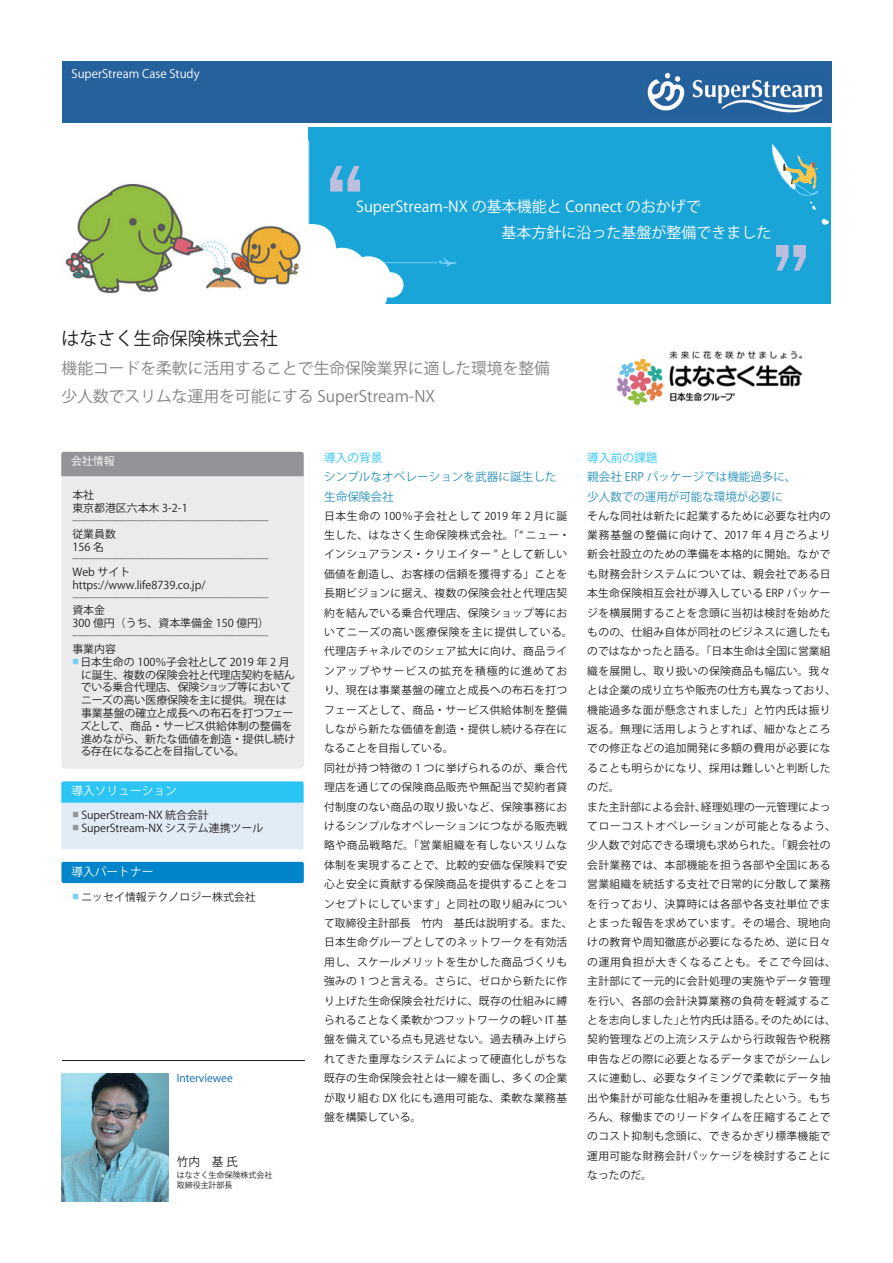
<style>
.page{position:relative;width:893px;height:1263px;background:#fff}
.page>*{position:absolute;margin:0;border:0;box-sizing:border-box;transform-origin:0 0}
.t1{font:18px "Koz Go Pro";color:#231f20}
.t2{font:15.75px/27.6px "Koz Go Pro";color:#808285}
.t3{font:15px/26.2px "Koz Go Pro";color:#fff}
.t4{font:11.7px/19.5px "Koz Go Pro";color:#2b92bd}
.t5{font:11.7px "Koz Go Pro";color:#fff}
.t6{font:11.7px "Koz Go Pro";color:#2bc4f3}
.t7{font:11.7px "Koz Go Pro";color:#231f20}
.t8{font:10.95px/12.8px "Koz Go Pro";color:#231f20}
.t9{font:10.95px "Koz Go Pro";color:#fff}
.t10{font:10.8px/19.4px "Koz Go Pro";letter-spacing:.025em;color:#231f20}
.t11{font:10.8px "Koz Go Pro";color:#231f20}
.t12{font:10.8px "Koz Go Pro";letter-spacing:.07em;color:#231f20}
.t13{font:10.8px "Koz Go Pro";letter-spacing:.05em;color:#231f20}
.t14{font:10.8px "Koz Go Pro";letter-spacing:.055em;color:#231f20}
.t15{font:10.65px "Koz Go Pro";color:#0168b5}
.t16{font:7.95px/10.6px "Koz Go Pro";color:#231f20}
.t17{font:6.6px "Koz Go Pro";color:#949498}
.t18{font:6.6px "Koz Go Pro";color:#72d1f6}
</style>
<div class="page">
<div style="left:62px;top:452px;width:242px;height:317px;background:#ebebed;border-radius:4px"></div>
<img style="left:309px;top:127px;width:522px;height:1px">
<div style="left:309px;top:128px;width:522px;height:176px;background:#1aa5d9"></div>
<div style="left:62px;top:61px;width:769px;height:62px;background:#25619d"></div>
<img style="left:647px;top:72px;width:176px;height:41px">
<svg style="left:438px;top:257px;width:18px;height:9px"></svg>
<hr style="left:338px;top:262px;width:99px;height:1px;background:#72d1f6">
<div style="left:346px;top:256px;width:45px;height:45px;background:#fff;border-radius:50%"></div>
<div style="left:378px;top:272px;width:25px;height:26px;background:#fff;border-radius:50%"></div>
<div style="left:356px;top:280px;width:31px;height:31px;background:#fff;border-radius:50%"></div>
<svg style="left:309px;top:224px;width:66px;height:80px"></svg>
<svg style="left:821px;top:219px;width:8px;height:6px"></svg>
<svg style="left:772px;top:144px;width:47px;height:66px"></svg>
<svg style="left:330px;top:166px;width:30px;height:26px"></svg>
<svg style="left:776px;top:245px;width:30px;height:26px"></svg>
<img style="left:616px;top:351px;width:187px;height:55px">
<img style="left:61px;top:1073px;width:108px;height:128px">
<hr style="left:62px;top:1060px;width:243px;height:1px;background:#231f20">
<div style="left:61px;top:800px;width:243px;height:49px;background:#e1ecf7;border-radius:2px"></div>
<svg style="left:61px;top:781px;width:243px;height:22px;background:#32c5f3"></svg>
<div style="left:61px;top:862px;width:243px;height:21px;background:#0084ca;border-radius:2px"></div>
<div style="left:61px;top:452px;width:243px;height:24px;background:#949498"></div>
<img style="left:65px;top:184px;width:233px;height:110px">
<img style="left:308px;top:140px;width:2px;height:84px">
<img style="left:298px;top:240px;width:3px;height:29px">
<p class="t5" style="left:71px;top:66px;width:130px">SuperStream Case Study</p>
<h3 class="t3" style="left:502px;top:193px;width:271px;text-indent:-145px">SuperStream-NX の基本機能と Connect のおかげで<br>基本方針に沿った基盤が整備できました</h3>
<h1 class="t1" style="left:62px;top:326px;width:217px">はなさく生命保険株式会社</h1>
<h2 class="t2" style="left:62px;top:355px;width:490px">機能コードを柔軟に活用することで生命保険業界に適した環境を整備少人数でスリムな運用を可能にする SuperStream-NX</h2>
<p class="t9" style="left:71px;top:454px;width:45px">会社情報</p>
<p class="t8" style="left:72px;top:489px;width:198px">本社<br>東京都港区六本木 3-2-1 ―───―──―───―──────従業員数<br>156 名―───―──―───―──────<br>Web サイト<br>https://www.life8739.co j p. / ―───―──―───―──────資本金<br>300 億円（うち、資本準備金 150 億円( ―───―──―───―──────事業内容</p>
<p class="t8" style="left:81px;top:656px;width:210px">日本生命の 100％子会社として 2019 年 2 月</p>
<p class="t18" style="left:72px;top:657px;width:8px">■</p>
<p class="t8" style="left:80px;top:669px;width:216px">に誕生、複数の保険会社と代理店契約を結んでいる乗合代理店、保険ショップ等においてニーズの高い医療保険を主に提供。現在は事業基盤の確立と成長への布石を打つフェーズとして、商品・サービス供給体制の整備を進めながら、新たな価値を創造・提供し続ける存在になることを目指している。</p>
<p class="t5" style="left:71px;top:783px;width:107px">導入ソリューション</p>
<p class="t8" style="left:81px;top:809px;width:129px">SuperStream-NX 統合会計</p>
<p class="t17" style="left:72px;top:811px;width:8px">■</p>
<p class="t8" style="left:81px;top:822px;width:183px">SuperStream-NX システム連携ツール</p>
<p class="t17" style="left:72px;top:823px;width:8px">■</p>
<p class="t5" style="left:71px;top:864px;width:83px">導入パートナー</p>
<p class="t8" style="left:81px;top:891px;width:176px">ニッセイ情報テクノロジー株式会社</p>
<p class="t18" style="left:72px;top:892px;width:8px">■</p>
<p class="t15" style="left:177px;top:1071px;width:57px">Interviewee</p>
<p class="t7" style="left:177px;top:1154px;width:63px">竹内　基氏</p>
<p class="t16" style="left:177px;top:1169px;width:97px">はなさく生命保険株式会社取締役主計部長</p>
<p class="t6" style="left:324px;top:450px;width:60px">導入の背景</p>
<p class="t4" style="left:324px;top:468px;width:234px">シンプルなオペレーションを武器に誕生した生命保険会社</p>
<p class="t10" style="left:324px;top:506px;width:250px">日本生命の 100％子会社として 2019 年 2 月に誕生した、はなさく生命保険株式会社。「“ ニュー・インシュアランス・クリエイター ” として新しい価値を創造し、お客様の信頼を獲得する」ことを長期ビジョンに据え、複数の保険会社と代理店契約を結んでいる乗合代理店、保険ショップ等においてニーズの高い医療保険を主に提供している。代理店チャネルでのシェア拡大に向け、商品ラインアップやサービスの拡充を積極的に進めており、現在は事業基盤の確立と成長への布石を打つフェーズとして、商品・サービス供給体制を整備しながら新たな価値を創造・提供し続ける存在になることを目指している。<br>同社が持つ特徴の 1 つに挙げられるのが、乗合代理店を通じての保険商品販売や無配当で契約者貸付制度のない商品の取り扱いなど、保険事務におけるシンプルなオペレーションにつながる販売戦略や商品戦略だ。「営業組織を有しないスリムな体制を実現することで、比較的安価な保険料で安心と安全に貢献する保険商品を提供することをコンセプトにしています」と同社の取り組みについて取締役主計部長　竹内　基氏は説明する。また、日本生命グループとしてのネットワークを有効活用し、スケールメリットを生かした商品づくりも強みの 1 つと言える。さらに、ゼロから新たに作り上げた生命保険会社だけに、既存の仕組みに縛られることなく柔軟かつフットワークの軽い IT 基盤を備えている点も見逃せない。過去積み上げられてきた重厚なシステムによって硬直化しがちな既存の生命保険会社とは一線を画し、多くの企業が取り組む DX 化にも適用可能な、柔軟な業務基盤を構築している。</p>
<p class="t6" style="left:587px;top:450px;width:72px">導入前の課題</p>
<p class="t4" style="left:587px;top:468px;width:211px">親会社 ERP パッケージでは機能過多に、少人数での運用が可能な環境が必要に</p>
<p class="t10" style="left:587px;top:506px;width:245px">そんな同社は新たに起業するために必要な社内の</p>
<p class="t12" style="left:587px;top:528px;width:245px">業務基盤の整備に向けて、2017 年 4 月ごろより</p>
<p class="t10" style="left:587px;top:545px;width:245px">新会社設立のための準備を本格的に開始。なかで</p>
<p class="t10" style="left:587px;top:564px;width:245px">も財務会計システムについては、親会社である日</p>
<p class="t10" style="left:587px;top:584px;width:245px">本生命保険相互会社が導入している ERP パッケー</p>
<p class="t10" style="left:587px;top:603px;width:245px">ジを横展開することを念頭に当初は検討を始めた</p>
<p class="t10" style="left:587px;top:623px;width:245px">ものの、仕組み自体が同社のビジネスに適したも</p>
<p class="t11" style="left:587px;top:644px;width:245px">のではなかったと語る。「日本生命は全国に営業組</p>
<p class="t10" style="left:587px;top:661px;width:245px">織を展開し、取り扱いの保険商品も幅広い。我々</p>
<p class="t11" style="left:587px;top:683px;width:250px">とは企業の成り立ちや販売の仕方も異なっており、</p>
<p class="t10" style="left:587px;top:700px;width:245px">機能過多な面が懸念されました」と竹内氏は振り</p>
<p class="t10" style="left:587px;top:719px;width:245px">返る。無理に活用しようとすれば、細かなところ</p>
<p class="t10" style="left:587px;top:739px;width:245px">での修正などの追加開発に多額の費用が必要にな</p>
<p class="t10" style="left:587px;top:758px;width:245px">ることも明らかになり、採用は難しいと判断した</p>
<p class="t10" style="left:587px;top:778px;width:34px">のだ。</p>
<p class="t11" style="left:701px;top:799px;width:131px">経理処理の一元管理によっ</p>
<p class="t11" style="left:587px;top:799px;width:120px">また主計部による会計、</p>
<p class="t13" style="left:587px;top:819px;width:250px">てローコストオペレーションが可能となるよう、</p>
<p class="t11" style="left:587px;top:838px;width:245px">少人数で対応できる環境も求められた。「親会社の</p>
<p class="t10" style="left:587px;top:855px;width:245px">会計業務では、本部機能を担う各部や全国にある</p>
<p class="t10" style="left:587px;top:875px;width:245px">営業組織を統括する支社で日常的に分散して業務</p>
<p class="t10" style="left:587px;top:894px;width:245px">を行っており、決算時には各部や各支社単位でま</p>
<p class="t10" style="left:587px;top:913px;width:245px">とまった報告を求めています。その場合、現地向</p>
<p class="t10" style="left:587px;top:933px;width:245px">けの教育や周知徹底が必要になるため、逆に日々</p>
<p class="t14" style="left:587px;top:955px;width:250px">の運用負担が大きくなることも。そこで今回は、</p>
<p class="t10" style="left:587px;top:972px;width:245px">主計部にて一元的に会計処理の実施やデータ管理</p>
<p class="t10" style="left:587px;top:991px;width:245px">を行い、各部の会計決算業務の負荷を軽減するこ</p>
<p class="t10" style="left:760px;top:1010px;width:77px">そのためには、</p>
<p class="t10" style="left:587px;top:1010px;width:245px">とを志向しました」<br>契約管理などの上流システムから行政報告や税務申告などの際に必要となるデータまでがシームレスに連動し、必要なタイミングで柔軟にデータ抽出や集計が可能な仕組みを重視したという。もちろん、稼働までのリードタイムを圧縮することでのコスト抑制も念頭に、できるかぎり標準機能で運用可能な財務会計パッケージを検討することになったのだ。</p>
<p class="t11" style="left:679px;top:1013px;width:88px">と竹内氏は語る。</p>
</div>
